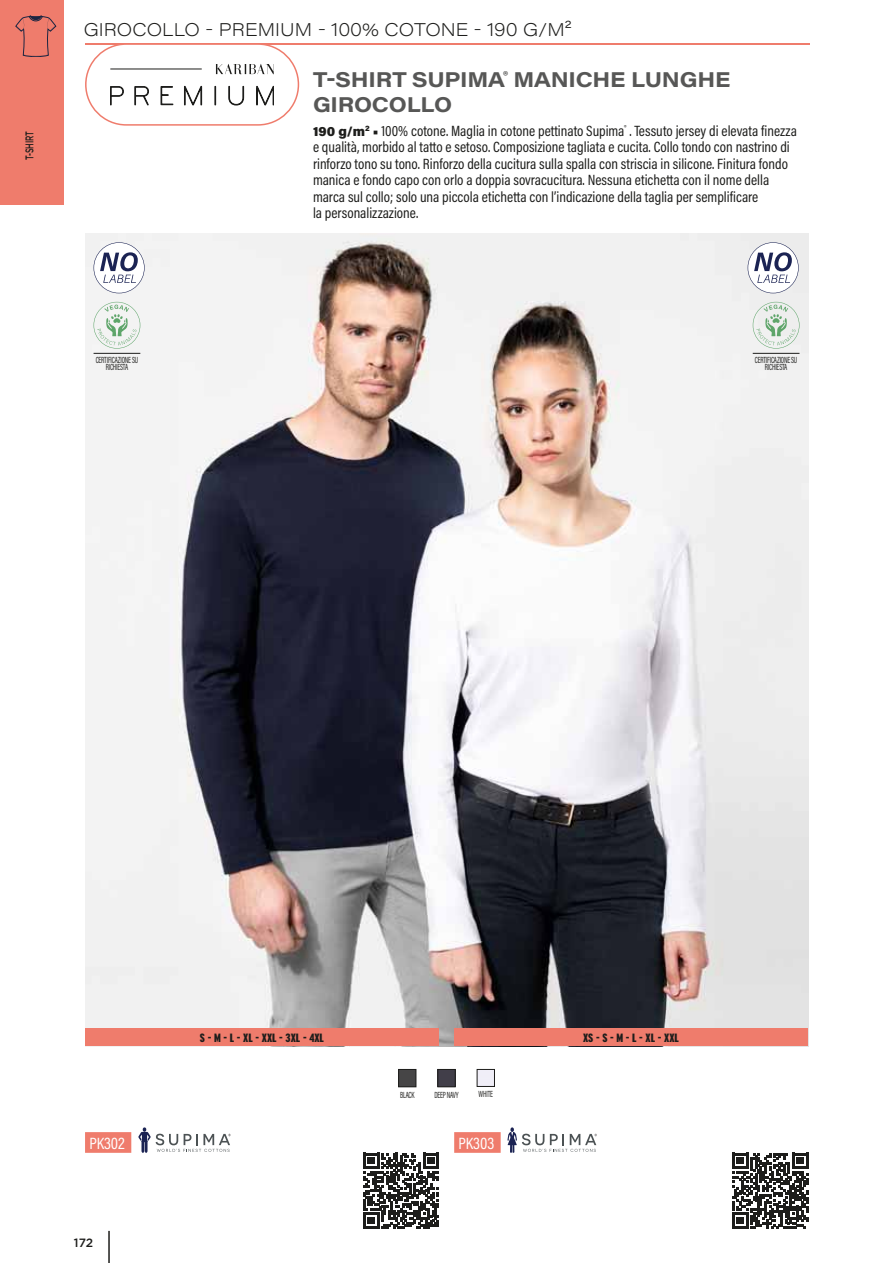
<style>
.page{position:relative;width:893px;height:1263px;background:#fff}
.page>*{position:absolute;margin:0;border:0;box-sizing:border-box;transform-origin:0 0}
.t1{font:700 21px/25.2px "Acumin Pro Wide";letter-spacing:-.01em;color:#575756}
.t2{font:200 18px "Acumin Pro Wide";letter-spacing:.005em;color:#1d1d1b}
.t3{font:16.5px "Acumin Pro Cond";color:#fff}
.t4{font:15px/16.5px "Acumin Pro Cond";color:#1d1d1b}
.t5{font:900 extra-condensed 12px "Interstate";color:#1d1d1b;scale:1.18 1}
.t6{font:500 12px "Gotham";color:#1d1d1b}
.t7{font:500 11.25px "Gotham";letter-spacing:-.005em;color:#1d1d1b;scale:.65 1}
.t8{font:9px/7.5px "Acumin Pro Cond";letter-spacing:-.025em;color:#1d1d1b;text-align:center;scale:.76 1}
.s1{font-family:"Acumin Pro";font-weight:900;font-size:13.5px}
</style>
<div class="page">
<div style="left:0;top:0;width:64px;height:205px;background:#ef7c6c"></div>
<img style="left:85px;top:234px;width:723px;height:812px">
<hr style="left:85px;top:43px;width:724px;height:2px;background:#ef7c6c">
<svg style="left:94px;top:242px;width:51px;height:51px"></svg>
<svg style="left:94px;top:302px;width:46px;height:47px"></svg>
<svg style="left:747px;top:242px;width:52px;height:51px"></svg>
<svg style="left:753px;top:302px;width:46px;height:47px"></svg>
<img style="left:400px;top:1071px;width:14px;height:14px">
<div style="left:398px;top:1069px;width:18px;height:18px;border:1px solid #1d1d1b"></div>
<img style="left:440px;top:1071px;width:13px;height:14px">
<div style="left:438px;top:1069px;width:17px;height:18px;border:1px solid #1d1d1b"></div>
<div style="left:477px;top:1069px;width:18px;height:18px;border:1px solid #1d1d1b"></div>
<svg style="left:363px;top:1153px;width:76px;height:76px"></svg>
<svg style="left:732px;top:1153px;width:76px;height:76px"></svg>
<div style="left:85px;top:1132px;width:46px;height:21px;background:#ef7c6c"></div>
<svg style="left:138px;top:1127px;width:93px;height:26px"></svg>
<div style="left:85px;top:1029px;width:354px;height:17px;background:#ef7c6c"></div>
<div style="left:454px;top:1132px;width:47px;height:21px;background:#ef7c6c"></div>
<svg style="left:507px;top:1127px;width:90px;height:26px"></svg>
<div style="left:454px;top:1029px;width:354px;height:17px;background:#ef7c6c"></div>
<hr style="left:108px;top:1231px;width:2px;height:32px;background:#1d1d1b">
<hr style="left:94px;top:353px;width:46px;height:1px;background:#1d1d1b">
<hr style="left:753px;top:353px;width:46px;height:1px;background:#1d1d1b">
<div style="left:85px;top:43px;width:214px;height:83px;border:2px solid #ef7c6c;border-radius:40px"></div>
<svg style="left:216px;top:64px;width:58px;height:10px"></svg>
<hr style="left:110px;top:69px;width:92px;height:1px;background:#1d1d1b">
<svg style="left:110px;top:86px;width:14px;height:19px"></svg>
<svg style="left:135px;top:86px;width:14px;height:19px"></svg>
<svg style="left:161px;top:86px;width:12px;height:19px"></svg>
<svg style="left:184px;top:86px;width:18px;height:19px"></svg>
<svg style="left:215px;top:86px;width:1px;height:19px"></svg>
<svg style="left:229px;top:86px;width:15px;height:19px"></svg>
<svg style="left:256px;top:86px;width:18px;height:19px"></svg>
<svg style="left:16px;top:16px;width:40px;height:41px"></svg>
<p class="t7" style="left:24px;top:160px;width:47px;rotate:-90deg">T-SHIRT</p>
<p class="t2" style="left:84px;top:19px;width:490px">GIROCOLLO - PREMIUM - 100% COTONE - 190 G/M2</p>
<h1 class="t1" style="left:313px;top:69px;width:419px">T-SHIRT SUPIMA<sup>®</sup> MANICHE LUNGHE<br>GIROCOLLO</h1>
<p class="t4" style="left:313px;top:123px;width:485px"><span class="s1">190 g/m</span><sup>2</sup> <span class="s1">•</span> 100% cotone. Maglia in cotone pettinato Supima<sup>®</sup> . Tessuto jersey di elevata finezza e qualità, morbido al tatto e setoso. Composizione tagliata e cucita. Collo tondo con nastrino di rinforzo tono su tono. Rinforzo della cucitura sulla spalla con striscia in silicone. Finitura fondo manica e fondo capo con orlo a doppia sovracucitura. Nessuna etichetta con il nome della marca sul collo; solo una piccola etichetta con l’indicazione della taglia per semplificare<br>la personalizzazione.</p>
<p class="t8" style="left:96px;top:356px;width:57px">CERTIFICAZIONE SU<br>RICHIESTA</p>
<p class="t8" style="left:755px;top:356px;width:57px">CERTIFICAZIONE SU<br>RICHIESTA</p>
<p class="t5" style="left:200px;top:1034px;width:107px">S - M - L - XL - XXL - 3XL - 4XL</p>
<p class="t8" style="left:400px;top:1091px;width:21px">BLACK</p>
<p class="t8" style="left:434px;top:1091px;width:33px">DEEP NAVY</p>
<p class="t8" style="left:479px;top:1091px;width:20px">WHITE</p>
<p class="t3" style="left:89px;top:1137px;width:37px">PK302</p>
<p class="t3" style="left:458px;top:1137px;width:37px">PK303</p>
<p class="t6" style="left:74px;top:1237px;width:21px">172</p>
<p class="t5" style="left:583px;top:1034px;width:83px">XS - S - M - L - XL - XXL</p>
</div>
